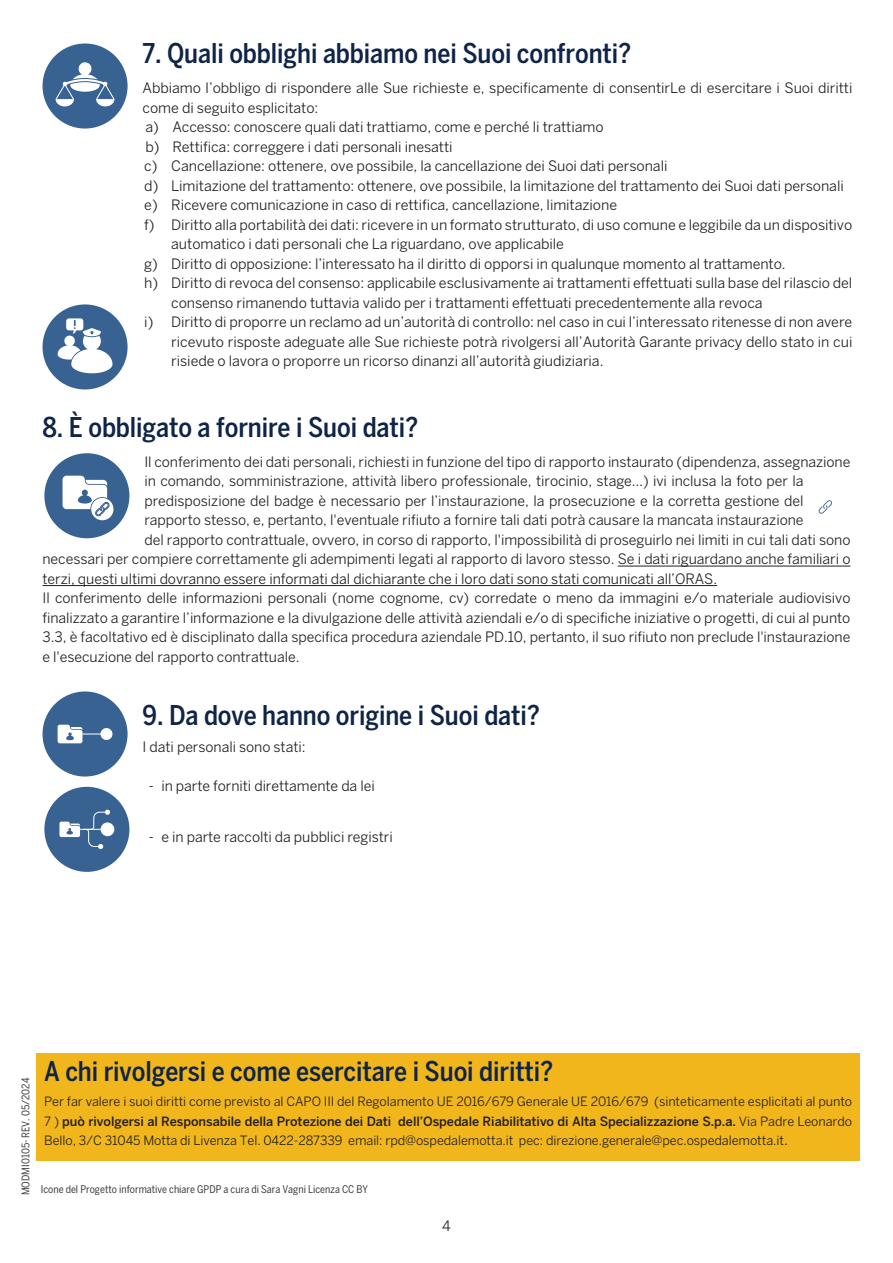
<style>
.page{position:relative;width:893px;height:1263px;background:#fff}
.page>*{position:absolute;margin:0;border:0;box-sizing:border-box;transform-origin:0 0}
.t1{font:500 condensed 27px "Benton Sans";letter-spacing:-.005em;color:#0f2447}
.t2{font:14.25px "Benton Sans";letter-spacing:-.005em;color:#231f20}
.t3{font:12.75px/19.5px "Benton Sans";letter-spacing:-.005em;color:#231f20;text-align:justify}
.t4{font:condensed 10.5px "Benton Sans";color:#3e3e3f}
.s1{font-weight:500}
.s2{font-size:14.25px}
</style>
<div class="page">
<div style="left:36px;top:1053px;width:824px;height:108px;background:#f1b61b"></div>
<hr style="left:618px;top:566px;width:232px;height:1px;background:#231f20">
<hr style="left:43px;top:585px;width:674px;height:1px;background:#231f20">
<div style="left:43px;top:43px;width:85px;height:86px;background:#386292;border-radius:50%"></div>
<svg style="left:55px;top:62px;width:60px;height:44px"></svg>
<div style="left:43px;top:691px;width:85px;height:85px;background:#386292;border-radius:50%"></div>
<div style="left:100px;top:728px;width:12px;height:12px;background:#fff;border-radius:50%"></div>
<svg style="left:58px;top:725px;width:42px;height:18px"></svg>
<div style="left:43px;top:304px;width:85px;height:85px;background:#386292;border-radius:50%"></div>
<svg style="left:58px;top:318px;width:54px;height:55px"></svg>
<div style="left:44px;top:453px;width:85px;height:85px;background:#386292;border-radius:50%"></div>
<svg style="left:819px;top:500px;width:13px;height:14px"></svg>
<svg style="left:63px;top:476px;width:50px;height:44px"></svg>
<div style="left:44px;top:787px;width:85px;height:85px;background:#386292;border-radius:50%"></div>
<div style="left:101px;top:822px;width:13px;height:14px;background:#fff;border-radius:50%"></div>
<svg style="left:59px;top:810px;width:51px;height:39px"></svg>
<h1 class="t1" style="left:143px;top:38px;width:490px">7. Quali obblighi abbiamo nei Suoi confronti?</h1>
<p class="t2" style="left:143px;top:80px;width:711px">Abbiamo l’obbligo di rispondere alle Sue richieste e, specificamente di consentirLe di esercitare i Suoi diritti</p>
<p class="t2" style="left:143px;top:99px;width:177px">come di seguito esplicitato:</p>
<p class="t2" style="left:145px;top:119px;width:460px">a) Accesso: conoscere quali dati trattiamo, come e perché li trattiamo</p>
<p class="t2" style="left:145px;top:138px;width:309px">b) Rettifica: correggere i dati personali inesatti</p>
<p class="t2" style="left:144px;top:158px;width:525px">c) Cancellazione: ottenere, ove possibile, la cancellazione dei Suoi dati personali</p>
<p class="t2" style="left:144px;top:177px;width:701px">d) Limitazione del trattamento: ottenere, ove possibile, la limitazione del trattamento dei Suoi dati personali</p>
<p class="t2" style="left:144px;top:196px;width:474px">e) Ricevere comunicazione in caso di rettifica, cancellazione, limitazione</p>
<p class="t2" style="left:144px;top:216px;width:710px">f) Diritto alla portabilità dei dati: ricevere in un formato strutturato, di uso comune e leggibile da un dispositivo</p>
<p class="t2" style="left:171px;top:235px;width:394px">automatico i dati personali che La riguardano, ove applicabile</p>
<p class="t2" style="left:144px;top:255px;width:643px">g) Diritto di opposizione: l’interessato ha il diritto di opporsi in qualunque momento al trattamento.</p>
<p class="t2" style="left:144px;top:274px;width:710px">h) Diritto di revoca del consenso: applicabile esclusivamente ai trattamenti effettuati sulla base del rilascio del</p>
<p class="t2" style="left:171px;top:294px;width:593px">consenso rimanendo tuttavia valido per i trattamenti effettuati precedentemente alla revoca</p>
<p class="t2" style="left:144px;top:313px;width:710px">i) Diritto di proporre un reclamo ad un’autorità di controllo: nel caso in cui l’interessato ritenesse di non avere</p>
<p class="t2" style="left:171px;top:333px;width:683px">ricevuto risposte adeguate alle Sue richieste potrà rivolgersi all’Autorità Garante privacy dello stato in cui</p>
<p class="t2" style="left:171px;top:352px;width:434px">risiede o lavora o proporre un ricorso dinanzi all’autorità giudiziaria.</p>
<h1 class="t1" style="left:43px;top:411px;width:377px">8. È obbligato a fornire i Suoi dati?</h1>
<p class="t2" style="left:144px;top:453px;width:707px">Il conferimento dei dati personali, richiesti in funzione del tipo di rapporto instaurato (dipendenza, assegnazione</p>
<p class="t2" style="left:144px;top:472px;width:661px">in comando, somministrazione, attività libero professionale, tirocinio, stage…) ivi inclusa la foto per la</p>
<p class="t2" style="left:144px;top:492px;width:661px">predisposizione del badge è necessario per l’instaurazione, la prosecuzione e la corretta gestione del</p>
<p class="t2" style="left:144px;top:511px;width:661px">rapporto stesso, e, pertanto, l'eventuale rifiuto a fornire tali dati potrà causare la mancata instaurazione</p>
<p class="t2" style="left:144px;top:531px;width:708px">del rapporto contrattuale, ovvero, in corso di rapporto, l'impossibilità di proseguirlo nei limiti in cui tali dati sono</p>
<p class="t2" style="left:43px;top:550px;width:809px">necessari per compiere correttamente gli adempimenti legati al rapporto di lavoro stesso. Se i dati riguardano anche familiari o</p>
<p class="t2" style="left:43px;top:570px;width:676px">terzi, questi ultimi dovranno essere informati dal dichiarante che i loro dati sono stati comunicati all’ORAS.</p>
<p class="t2" style="left:43px;top:589px;width:809px">Il conferimento delle informazioni personali (nome cognome, cv) corredate o meno da immagini e/o materiale audiovisivo</p>
<p class="t2" style="left:43px;top:609px;width:809px">finalizzato a garantire l’informazione e la divulgazione delle attività aziendali e/o di specifiche iniziative o progetti, di cui al punto</p>
<p class="t2" style="left:43px;top:628px;width:809px">3.3, è facoltativo ed è disciplinato dalla specifica procedura aziendale PD.10, pertanto, il suo rifiuto non preclude l'instaurazione</p>
<p class="t2" style="left:43px;top:648px;width:258px">e l'esecuzione del rapporto contrattuale.</p>
<h1 class="t1" style="left:143px;top:700px;width:399px">9. Da dove hanno origine i Suoi dati?</h1>
<p class="t2" style="left:143px;top:739px;width:165px">I dati personali sono stati:</p>
<p class="t2" style="left:149px;top:778px;width:228px">- in parte forniti direttamente da lei</p>
<p class="t2" style="left:149px;top:829px;width:246px">- e in parte raccolti da pubblici registri</p>
<p class="t4" style="left:20px;top:1195px;width:119px;rotate:-90deg">MODMI0105- REV. 05/2024</p>
<h1 class="t1" style="left:44px;top:1055px;width:511px">A chi rivolgersi e come esercitare i Suoi diritti?</h1>
<p class="t3" style="left:44px;top:1092px;width:809px">Per far valere i suoi diritti come previsto al CAPO III del Regolamento UE 2016/679 Generale UE 2016/679 (sinteticamente esplicitati al punto 7 ) <span class="s1">può rivolgersi al Responsabile della Protezione dei Dati dell’Ospedale Riabilitativo di Alta Specializzazione S.p.a.</span> Via Padre Leonardo Bello, 3/C 31045 Motta di Livenza Tel. 0422-287339 email: rpd@ospedalemotta.it pec: direzione.generale@pec.ospedalemotta.it<span class="s2">.</span></p>
<p class="t4" style="left:41px;top:1183px;width:329px">Icone del Progetto informative chiare GPDP a cura di Sara Vagni Licenza CC BY</p>
<p class="t2" style="left:442px;top:1217px;width:10px">4</p>
</div>
